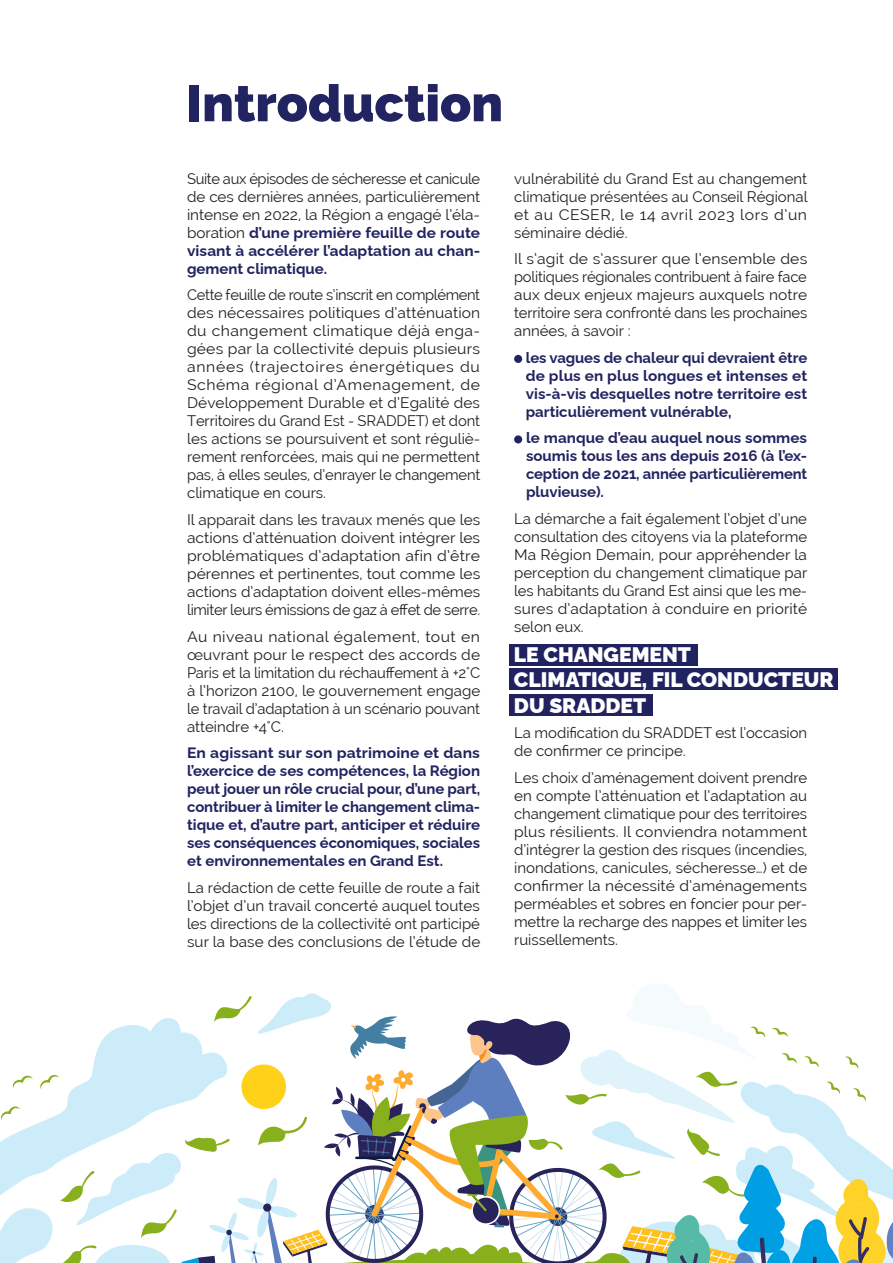
<style>
.page{position:relative;width:893px;height:1263px;background:#fff}
.page>*{position:absolute;margin:0;border:0;box-sizing:border-box;transform-origin:0 0}
.t1{font:900 51px "Raleway";color:#212460}
.t2{font:900 21px/25.5px "Raleway";color:#fff}
.t3{font:15px/18px "Raleway";letter-spacing:-.005em;color:#231f20;text-align:justify}
.t4{font:700 15px/18px "Raleway";color:#212460;text-align:justify;scale:1.04 1}
.t5{font:700 15px/18px "Raleway";color:#212460;text-align:justify}
.t6{font:15px/18px "Raleway";letter-spacing:-.005em;color:#231f20;text-align:justify;scale:1.05 1}
.t7{font:15px/18px "Raleway";letter-spacing:-.005em;color:#231f20;text-align:justify;scale:1.04 1}
.s1{font-weight:700;color:#212460}
</style>
<div class="page">
<svg style="left:0;top:993px;width:893px;height:270px"></svg>
<div style="left:514px;top:355px;width:8px;height:8px;background:#212460;border-radius:50%"></div>
<div style="left:514px;top:435px;width:8px;height:8px;background:#212460;border-radius:50%"></div>
<div style="left:509px;top:644px;width:189px;height:22px;background:#202360"></div>
<div style="left:509px;top:669px;width:328px;height:21px;background:#202360"></div>
<div style="left:509px;top:694px;width:144px;height:21px;background:#202360"></div>
<p class="t1" style="left:186px;top:63px;width:318px">Introduction</p>
<p class="t3" style="left:187px;top:170px;width:295px">Suite aux épisodes de sécheresse et canicule de ces dernières années, particulièrement intense en 2022, la Région a engagé l’éla&shy;boration <span class="s1">d’une première feuille de route visant à accélérer l’adaptation au chan&shy;gement climatique.</span></p>
<p class="t3" style="left:187px;top:286px;width:295px">Cette feuille de route s’inscrit en complément des nécessaires politiques d’atténuation du changement climatique déjà enga&shy;gées par la collectivité depuis plusieurs années (trajectoires énergétiques du Schéma régional d’Amenagement, de Développement Durable et d’Egalité des Territoires du Grand Est - SRADDET) et dont les actions se poursuivent et sont réguliè&shy;rement renforcées, mais qui ne permettent pas, à elles seules, d’enrayer le changement climatique en cours.</p>
<p class="t3" style="left:187px;top:511px;width:295px">Il apparait dans les travaux menés que les actions d’atténuation doivent intégrer les problématiques d’adaptation afin d’être pérennes et pertinentes, tout comme les actions d’adaptation doivent elles-mêmes limiter leurs émissions de gaz à effet de serre.</p>
<p class="t6" style="left:187px;top:627px;width:281px">Au niveau national également, tout en œuvrant pour le respect des accords de Paris et la limitation du réchauffement à +2°C à l’horizon 2100, le gouvernement engage le travail d’adaptation à un scénario pouvant atteindre +4°C.</p>
<p class="t4" style="left:187px;top:742px;width:283px">En agissant sur son patrimoine et dans l’exercice de ses compétences, la Région peut jouer un rôle crucial pour, d’une part, contribuer à limiter le changement clima&shy;tique et, d’autre part, anticiper et réduire ses conséquences économiques, sociales et environnementales en Grand Est.</p>
<p class="t3" style="left:187px;top:878px;width:295px">La rédaction de cette feuille de route a fait l’objet d’un travail concerté auquel toutes les directions de la collectivité ont participé sur la base des conclusions de l’étude de</p>
<p class="t3" style="left:514px;top:170px;width:295px">vulnérabilité du Grand Est au changement climatique présentées au Conseil Régional et au CESER, le 14 avril 2023 lors d’un séminaire dédié.</p>
<p class="t7" style="left:514px;top:250px;width:283px">Il s’agit de s’assurer que l’ensemble des politiques régionales contribuent à faire face aux deux enjeux majeurs auxquels notre territoire sera confronté dans les prochaines années, à savoir :</p>
<p class="t5" style="left:526px;top:347px;width:283px">les vagues de chaleur qui devraient être de plus en plus longues et intenses et vis-à-vis desquelles notre territoire est particulièrement vulnérable,</p>
<p class="t5" style="left:526px;top:427px;width:283px">le manque d’eau auquel nous sommes soumis tous les ans depuis 2016 (à l’ex&shy;ception de 2021, année particulièrement pluvieuse).</p>
<p class="t3" style="left:514px;top:510px;width:295px">La démarche a fait également l’objet d’une consultation des citoyens via la plateforme Ma Région Demain, pour appréhender la perception du changement climatique par les habitants du Grand Est ainsi que les me&shy;sures d’adaptation à conduire en priorité selon eux.</p>
<p class="t2" style="left:514px;top:639px;width:321px">LE CHANGEMENT<br>CLIMATIQUE, FIL CONDUCTEUR<br>DU SRADDET</p>
<p class="t3" style="left:514px;top:724px;width:295px">La modification du SRADDET est l’occasion de confirmer ce principe.</p>
<p class="t3" style="left:514px;top:768px;width:295px">Les choix d’aménagement doivent prendre en compte l’atténuation et l’adaptation au changement climatique pour des territoires plus résilients. Il conviendra notamment d’intégrer la gestion des risques (incendies, inondations, canicules, sécheresse…) et de confirmer la nécessité d’aménagements perméables et sobres en foncier pour per&shy;mettre la recharge des nappes et limiter les ruissellements.</p>
</div>
